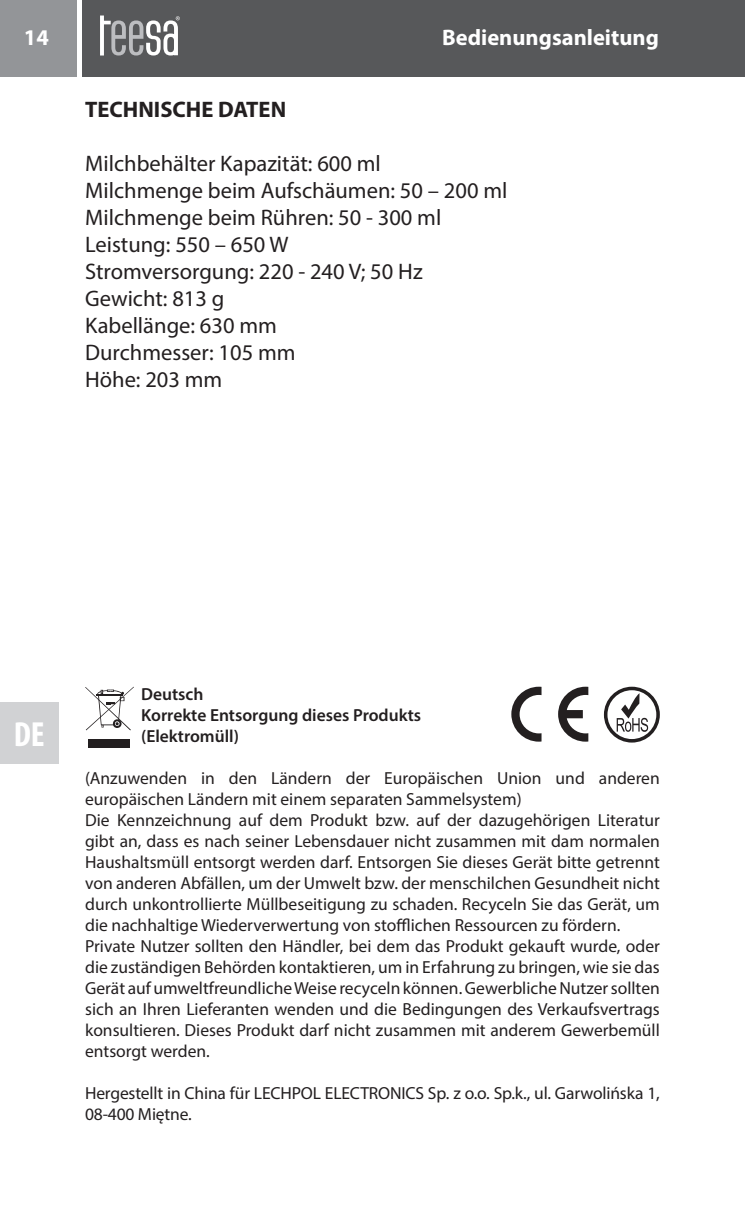
<style>
.page{position:relative;width:745px;height:1205px;background:#fff}
.page>*{position:absolute;margin:0;border:0;box-sizing:border-box;transform-origin:0 0}
.t1{font:700 condensed 35px "Myriad Pro";color:#fff}
.t2{font:22.5px/27px "Myriad Pro";color:#231f20}
.t3{font:700 22.5px "Myriad Pro";color:#fff}
.t4{font:700 22.5px "Myriad Pro";color:#231f20}
.t5{font:17.5px/21px "Myriad Pro";color:#231f20}
.t6{font:600 17.5px/21px "Myriad Pro";color:#231f20}
</style>
<div class="page">
<hr style="left:744px;top:0;width:1px;height:77px;background:#57585a">
<div style="left:0;top:702px;width:58px;height:61px;background:#d1d2d4"></div>
<div style="left:0;top:0;width:77px;height:77px;background:#939598"></div>
<div style="left:83px;top:0;width:661px;height:77px;background:#57585a"></div>
<svg style="left:100px;top:16px;width:80px;height:40px"></svg>
<svg style="left:603px;top:687px;width:56px;height:55px"></svg>
<svg style="left:511px;top:687px;width:30px;height:54px"></svg>
<svg style="left:558px;top:687px;width:30px;height:54px"></svg>
<div style="left:88px;top:739px;width:42px;height:9px;background:#231f20"></div>
<svg style="left:85px;top:687px;width:49px;height:43px"></svg>
<p class="t3" style="left:24px;top:26px;width:26px">14</p>
<p class="t3" style="left:442px;top:26px;width:218px">Bedienungsanleitung</p>
<p class="t4" style="left:85px;top:98px;width:202px">TECHNISCHE DATEN</p>
<p class="t2" style="left:85px;top:150px;width:423px">Milchbehälter Kapazität: 600 ml<br>Milchmenge beim Aufschäumen: 50 – 200 ml<br>Milchmenge beim Rühren: 50 - 300 ml<br>Leistung: 550 – 650 W<br>Stromversorgung: 220 - 240 V; 50 Hz<br>Gewicht: 813 g<br>Kabellänge: 630 mm<br>Durchmesser: 105 mm<br>Höhe: 203 mm</p>
<h1 class="t1" style="left:14px;top:713px;width:32px">DE</h1>
<p class="t6" style="left:141px;top:684px;width:281px">Deutsch<br>Korrekte Entsorgung dieses Produkts (Elektromüll)</p>
<p class="t5" style="left:85px;top:768px;width:576px">(Anzuwenden in den Ländern der Europäischen Union und anderen europäischen Ländern mit einem separaten Sammelsystem)<br>Die Kennzeichnung auf dem Produkt bzw. auf der dazugehörigen Literatur gibt an, dass es nach seiner Lebensdauer nicht zusammen mit dam normalen Haushaltsmüll entsorgt werden darf. Entsorgen Sie dieses Gerät bitte getrennt von anderen Abfällen, um der Umwelt bzw. der menschilchen Gesundheit nicht durch unkontrollierte Müllbeseitigung zu schaden. Recyceln Sie das Gerät, um die nachhaltige Wiederverwertung von stofflichen Ressourcen zu fördern.<br>Private Nutzer sollten den Händler, bei dem das Produkt gekauft wurde, oder die zuständigen Behörden kontaktieren, um in Erfahrung zu bringen, wie sie das Gerät auf umweltfreundliche Weise recyceln können. Gewerbliche Nutzer sollten sich an Ihren Lieferanten wenden und die Bedingungen des Verkaufsvertrags konsultieren. Dieses Produkt darf nicht zusammen mit anderem Gewerbemüll entsorgt werden.</p>
<p class="t5" style="left:85px;top:1083px;width:576px">Hergestellt in China für LECHPOL ELECTRONICS Sp. z o.o. Sp.k., ul. Garwolińska 1,<br>08-400 Miętne.</p>
</div>
